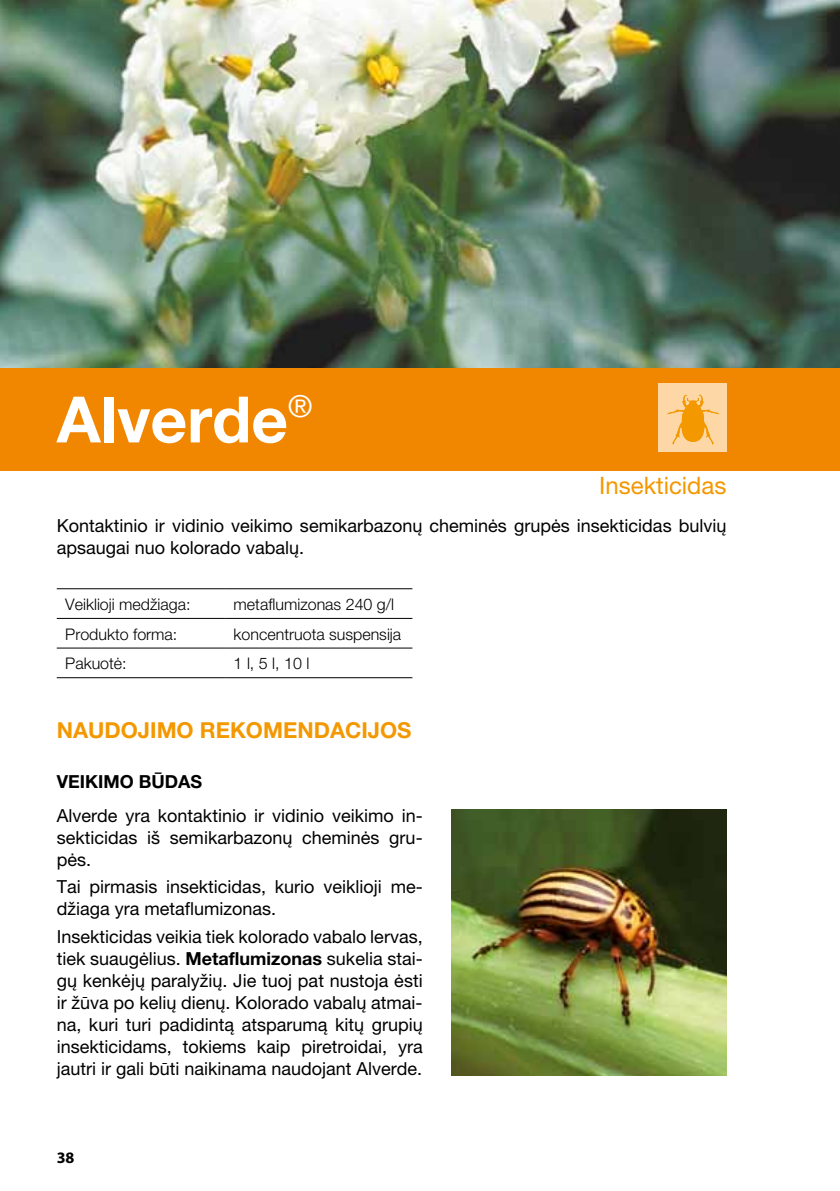
<style>
.page{position:relative;width:840px;height:1191px;background:#fff}
.page>*{position:absolute;margin:0;border:0;box-sizing:border-box;transform-origin:0 0}
.t1{font:700 64px "Helvetica Neue CEU";color:#fff}
.t2{font:24px "Helvetica Neue CEU";color:#f49800}
.t3{font:700 22px "Helvetica Neue CEU";color:#f49800}
.t4{font:18px/22px "Helvetica Neue CEU";color:#000}
.t5{font:700 18px "Helvetica Neue CEU";color:#000}
.t6{font:300 16px "Helvetica Neue CEU";color:#000}
.t7{font:700 16px "Myriad Pro";color:#000}
.s1{font-weight:700}
</style>
<div class="page">
<img style="left:0;top:0;width:839px;height:369px">
<div style="left:0;top:369px;width:839px;height:102px;background:#f18700"></div>
<hr style="left:57px;top:677px;width:168px;height:1px;background:#000">
<hr style="left:225px;top:677px;width:187px;height:1px;background:#000">
<hr style="left:57px;top:588px;width:168px;height:1px;background:#000">
<hr style="left:225px;top:588px;width:187px;height:1px;background:#000">
<hr style="left:57px;top:618px;width:168px;height:1px;background:#000">
<hr style="left:57px;top:647px;width:168px;height:1px;background:#000">
<hr style="left:225px;top:618px;width:187px;height:1px;background:#000">
<hr style="left:225px;top:647px;width:187px;height:1px;background:#000">
<img style="left:451px;top:809px;width:275px;height:266px">
<div style="left:658px;top:384px;width:68px;height:68px;background:#fdd8a6"></div>
<svg style="left:667px;top:394px;width:51px;height:50px"></svg>
<h1 class="t1" style="left:57px;top:380px;width:257px">Alverde<sup>®</sup></h1>
<h2 class="t2" style="left:599px;top:471px;width:129px">Insekticidas</h2>
<p class="t4" style="left:57px;top:515px;width:670px">Kontaktinio ir vidinio veikimo semikarbazonų cheminės grupės insekticidas bulvių apsaugai nuo kolorado vabalų.</p>
<p class="t6" style="left:65px;top:594px;width:127px">Veiklioji medžiaga:</p>
<p class="t6" style="left:233px;top:594px;width:162px">metaflumizonas 240 g/l</p>
<p class="t6" style="left:65px;top:624px;width:114px">Produkto forma:</p>
<p class="t6" style="left:233px;top:624px;width:169px">koncentruota suspensija</p>
<p class="t6" style="left:65px;top:654px;width:63px">Pakuotė:</p>
<p class="t6" style="left:233px;top:654px;width:77px">1 l, 5 l, 10 l</p>
<p class="t3" style="left:57px;top:717px;width:356px">NAUDOJIMO REKOMENDACIJOS</p>
<p class="t5" style="left:57px;top:771px;width:147px">VEIKIMO BŪDAS</p>
<p class="t4" style="left:57px;top:804px;width:367px;text-align:justify">Alverde yra kontaktinio ir vidinio veikimo in&shy;sekticidas iš semikarbazonų cheminės gru&shy;pės.</p>
<p class="t4" style="left:57px;top:875px;width:367px">Tai pirmasis insekticidas, kurio veiklioji me&shy;džiaga yra metaflumizonas.</p>
<p class="t4" style="left:57px;top:925px;width:367px;text-align:justify">Insekticidas veikia tiek kolorado vabalo lervas, tiek suaugėlius. <span class="s1">Metaflumizonas</span> sukelia stai&shy;gų kenkėjų paralyžių. Jie tuoj pat nustoja ėsti ir žūva po kelių dienų. Kolorado vabalų atmai&shy;na, kuri turi padidintą atsparumą kitų grupių insekticidams, tokiems kaip piretroidai, yra jautri ir gali būti naikinama naudojant Alverde.</p>
<p class="t7" style="left:57px;top:1147px;width:19px">38</p>
</div>
